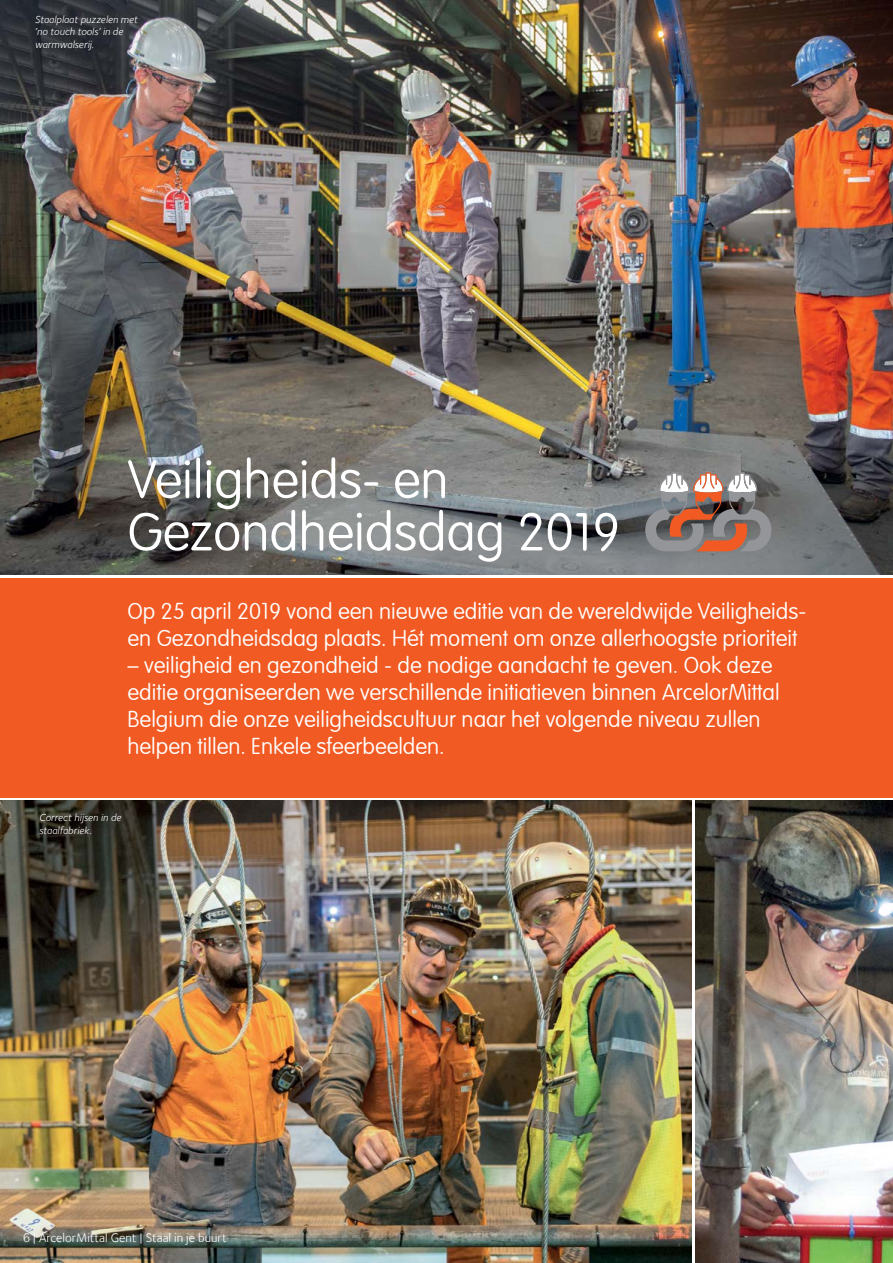
<style>
.page{position:relative;width:893px;height:1263px;background:#fff}
.page>*{position:absolute;margin:0;border:0;box-sizing:border-box;transform-origin:0 0}
.t1{font:100 52.5px/52.5px "VAG Rounded";color:#fff}
.t2{font:100 22.5px/27px "VAG Rounded";color:#fff}
.t3{font:12.75px "Foundry Sterling";color:#fff}
.t4{font:italic 10.5px/12.6px "Foundry Sterling";color:#fff}
</style>
<div class="page">
<div style="left:0;top:578px;width:893px;height:219px;background:#f15a22"></div>
<img style="left:0;top:800px;width:691px;height:463px">
<img style="left:0;top:0;width:893px;height:575px">
<img style="left:695px;top:800px;width:198px;height:463px">
<svg style="left:645px;top:472px;width:126px;height:79px;background:#95817a"></svg>
<p class="t4" style="left:35px;top:13px;width:104px">Staalplaat puzzelen met ‘no touch tools’ in de warmwalserij.</p>
<h1 class="t1" style="left:128px;top:455px;width:494px">Veiligheids- en<br>Gezondheidsdag 2019</h1>
<p class="t2" style="left:128px;top:598px;width:680px">Op 25 april 2019 vond een nieuwe editie van de wereldwijde Veiligheids&shy;en Gezondheidsdag plaats. Hét moment om onze allerhoogste prioriteit</p>
<p class="t2" style="left:128px;top:652px;width:653px">– veiligheid en gezondheid - de nodige aandacht te geven. Ook deze editie organiseerden we verschillende initiatieven binnen ArcelorMittal Belgium die onze veiligheidscultuur naar het volgende niveau zullen helpen tillen. Enkele sfeerbeelden.</p>
<p class="t4" style="left:39px;top:811px;width:84px">Correct hijsen in de staalfabriek.</p>
<p class="t3" style="left:23px;top:1231px;width:206px">6 | ArcelorMittal Gent | Staal in je buurt</p>
</div>
